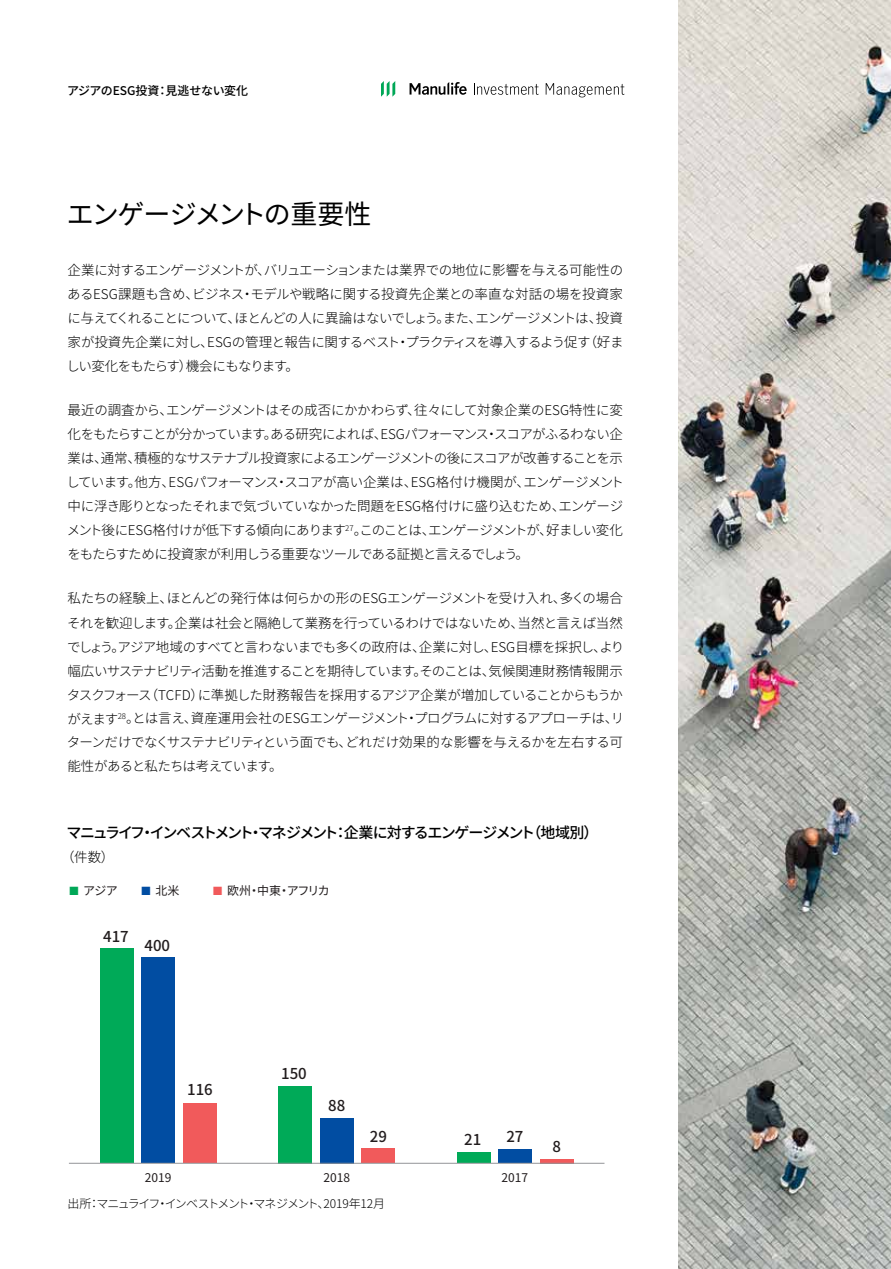
<style>
.page{position:relative;width:891px;height:1269px;background:#fff}
.page>*{position:absolute;margin:0;border:0;box-sizing:border-box;transform-origin:0 0}
.t1{font:27px "Noto Sans CJ Kjp";letter-spacing:-.06em;color:#000}
.t2{font:500 15px "Noto Sans CJ Kjp";letter-spacing:-.11em;color:#000}
.t3{font:500 15px "Noto Sans CJ Kjp";color:#221d1e}
.t4{font:300 13.5px/24px "Noto Sans CJ Kjp";letter-spacing:-.055em;color:#000;text-align:justify}
.t5{font:300 12px "Noto Sans CJ Kjp";letter-spacing:-.085em;color:#000}
.t6{font:12px "Noto Sans CJ Kjp";color:#221d1e}
.t7{font:500 12px "Noto Sans CJ Kjp";letter-spacing:-.01em;color:#000}
.s1{color:#00a757}
.s2{color:#014da2}
.s3{color:#f15a5b}
</style>
<div class="page">
<svg style="left:474px;top:83px;width:65px;height:12px"></svg>
<svg style="left:546px;top:83px;width:78px;height:14px"></svg>
<svg style="left:410px;top:82px;width:57px;height:13px"></svg>
<svg style="left:381px;top:81px;width:14px;height:16px"></svg>
<img style="left:679px;top:0;width:212px;height:1269px">
<div style="left:183px;top:1104px;width:33px;height:59px;background:#f15a5b"></div>
<div style="left:362px;top:1148px;width:33px;height:15px;background:#f15a5b"></div>
<svg style="left:540px;top:1159px;width:34px;height:4px"></svg>
<div style="left:142px;top:957px;width:33px;height:206px;background:#014da2"></div>
<div style="left:320px;top:1118px;width:33px;height:45px;background:#014da2"></div>
<div style="left:499px;top:1149px;width:33px;height:14px;background:#014da2"></div>
<div style="left:100px;top:949px;width:33px;height:214px;background:#00aa58"></div>
<div style="left:278px;top:1086px;width:34px;height:77px;background:#00aa58"></div>
<div style="left:457px;top:1152px;width:33px;height:11px;background:#00aa58"></div>
<hr style="left:69px;top:1163px;width:536px;height:1px;background:#939598">
<p class="t7" style="left:67px;top:84px;width:183px">アジアのESG投資：見逃せない変化</p>
<h1 class="t1" style="left:67px;top:199px;width:306px">エンゲージメントの重要性</h1>
<p class="t4" style="left:66px;top:258px;width:559px">企業に対するエンゲージメントが、バリュエーションまたは業界での地位に影響を与える可能性のあるESG課題も含め、ビジネス・モデルや戦略に関する投資先企業との率直な対話の場を投資家に与えてくれることについて、ほとんどの人に異論はないでしょう。また、エンゲージメントは、投資家が投資先企業に対し、ESGの管理と報告に関するベスト・プラクティスを導入するよう促す（好ましい変化をもたらす）機会にもなります。</p>
<p class="t4" style="left:66px;top:399px;width:559px">最近の調査から、エンゲージメントはその成否にかかわらず、往々にして対象企業のESG特性に変化をもたらすことが分かっています。ある研究によれば、ESGパフォーマンス・スコアがふるわない企業は、通常、積極的なサステナブル投資家によるエンゲージメントの後にスコアが改善することを示しています。他方、ESGパフォーマンス・スコアが高い企業は、ESG格付け機関が、エンゲージメント中に浮き彫りとなったそれまで気づいていなかった問題をESG格付けに盛り込むため、エンゲージメント後にESG格付けが低下する傾向にあります<sup>27</sup>。このことは、エンゲージメントが、好ましい変化をもたらすために投資家が利用しうる重要なツールである証拠と言えるでしょう。</p>
<p class="t4" style="left:67px;top:587px;width:559px">私たちの経験上、ほとんどの発行体は何らかの形のESGエンゲージメントを受け入れ、多くの場合それを歓迎します。企業は社会と隔絶して業務を行っているわけではないため、当然と言えば当然でしょう。アジア地域のすべてと言わないまでも多くの政府は、企業に対し、ESG目標を採択し、より幅広いサステナビリティ活動を推進することを期待しています。そのことは、気候関連財務情報開示タスクフォース（TCFD）に準拠した財務報告を採用するアジア企業が増加していることからもうかがえます<sup>28</sup>。とは言え、資産運用会社のESGエンゲージメント・プログラムに対するアプローチは、リターンだけでなくサステナビリティという面でも、どれだけ効果的な影響を与えるかを左右する可能性があると私たちは考えています。</p>
<p class="t2" style="left:67px;top:824px;width:533px">マニュライフ・インベストメント・マネジメント：企業に対するエンゲージメント（地域別）</p>
<p class="t4" style="left:61px;top:846px;width:55px">（件数）</p>
<p class="t6" style="left:70px;top:884px;width:50px"><span class="s1">■</span> アジア</p>
<p class="t6" style="left:141px;top:884px;width:52px"><span class="s2">■</span> 北米　</p>
<p class="t6" style="left:213px;top:884px;width:118px"><span class="s3">■</span> 欧州・中東・アフリカ</p>
<p class="t3" style="left:103px;top:928px;width:27px">417</p>
<p class="t3" style="left:145px;top:937px;width:27px">400</p>
<p class="t3" style="left:187px;top:1081px;width:27px">116</p>
<p class="t3" style="left:281px;top:1065px;width:27px">150</p>
<p class="t3" style="left:328px;top:1097px;width:19px">88</p>
<p class="t3" style="left:370px;top:1128px;width:19px">29</p>
<p class="t3" style="left:506px;top:1128px;width:19px">27</p>
<p class="t3" style="left:464px;top:1131px;width:19px">21</p>
<p class="t6" style="left:145px;top:1171px;width:28px">2019</p>
<p class="t6" style="left:323px;top:1171px;width:28px">2018</p>
<p class="t6" style="left:502px;top:1171px;width:28px">2017</p>
<p class="t5" style="left:68px;top:1197px;width:319px">出所：マニュライフ・インベストメント・マネジメント、2019年12月</p>
<p class="t3" style="left:552px;top:1138px;width:10px">8</p>
</div>
